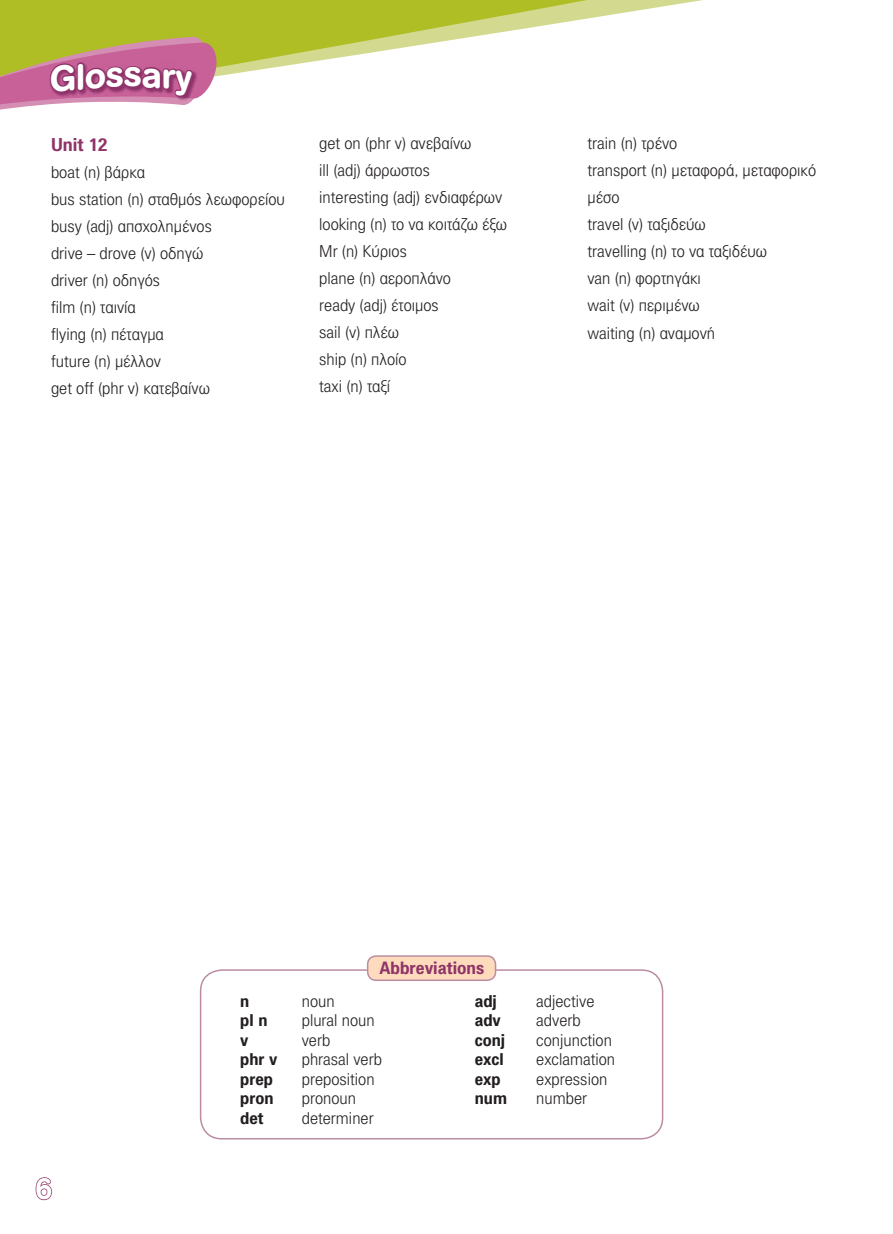
<style>
.page{position:relative;width:893px;height:1234px;background:#fff}
.page>*{position:absolute;margin:0;border:0;box-sizing:border-box;transform-origin:0 0}
.t1{font:500 35.85px "AG Book Rounded";color:#fff}
.t2{font:500 30px "AG Book Rounded";color:#fff}
.t3{font:700 18px "PF Paperback";color:#8f3468}
.t4{font:700 17.25px "PF Paperback";color:#8f3468}
.t5{font:300 16.5px/27px "PF Paperback";color:#231f20}
.t6{font:700 16.5px "PF Paperback";color:#231f20}
</style>
<div class="page">
<svg style="left:35px;top:1177px;width:18px;height:23px"></svg>
<svg style="left:0;top:0;width:703px;height:76px"></svg>
<div style="left:200px;top:969px;width:463px;height:170px;border:1px solid #bb8ca3;border-radius:21px"></div>
<div style="left:368px;top:955px;width:128px;height:25px;background:#fddbbc;border-radius:9px"></div>
<div style="left:367px;top:955px;width:129px;height:25px;border:1px solid #bb8ca3;border-radius:9px"></div>
<svg style="left:0;top:36px;width:219px;height:74px;background:#be8185"></svg>
<h1 class="t1" style="left:124px;top:53px;width:19px">s</h1>
<p class="t3" style="left:51px;top:133px;width:58px">Unit 12</p>
<p class="t5" style="left:51px;top:158px;width:235px">boat (n) βάρκα<br>bus station (n) σταθµός λεωφορείου busy (adj) απσχοληµένος<br>drive – drove (v) οδηγώ<br>driver (n) οδηγός<br>film (n) ταινία<br>flying (n) πέταγµα<br>future (n) µέλλον<br>get off (phr v) κατεβαίνω</p>
<p class="t5" style="left:319px;top:130px;width:189px">get on (phr v) ανεβαίνω<br>ill (adj) άρρωστος<br>interesting (adj) ενδιαφέρων looking (n) το να κοιτάζω έξω<br>Mr (n) Κύριος<br>plane (n) αεροπλάνο<br>ready (adj) έτοιµος<br>sail (v) πλέω<br>ship (n) πλοίο<br>taxi (n) ταξί</p>
<p class="t5" style="left:587px;top:130px;width:230px">train (n) τρένο<br>transport (n) µεταφορά, µεταφορικό µέσο<br>travel (v) ταξιδεύω<br>travelling (n) το να ταξιδέυω<br>van (n) φορτηγάκι<br>wait (v) περιµένω<br>waiting (n) αναµονή</p>
<p class="t4" style="left:379px;top:956px;width:106px">Abbreviations</p>
<h2 class="t2" style="left:35px;top:1170px;width:18px">6</h2>
<p class="t6" style="left:240px;top:990px;width:11px">n</p>
<p class="t5" style="left:302px;top:986px;width:34px">noun</p>
<p class="t6" style="left:240px;top:1009px;width:29px">pl n</p>
<p class="t5" style="left:302px;top:1006px;width:74px">plural noun</p>
<p class="t6" style="left:240px;top:1029px;width:10px">v</p>
<p class="t5" style="left:302px;top:1025px;width:30px">verb</p>
<p class="t6" style="left:240px;top:1048px;width:39px">phr v</p>
<p class="t5" style="left:302px;top:1045px;width:82px">phrasal verb</p>
<p class="t6" style="left:240px;top:1068px;width:34px">prep</p>
<p class="t5" style="left:302px;top:1064px;width:74px">preposition</p>
<p class="t6" style="left:240px;top:1087px;width:35px">pron</p>
<p class="t5" style="left:302px;top:1084px;width:56px">pronoun</p>
<p class="t6" style="left:240px;top:1107px;width:25px">det</p>
<p class="t5" style="left:302px;top:1103px;width:73px">determiner</p>
<p class="t6" style="left:475px;top:990px;width:24px">adj</p>
<p class="t5" style="left:536px;top:986px;width:60px">adjective</p>
<p class="t6" style="left:475px;top:1009px;width:28px">adv</p>
<p class="t5" style="left:536px;top:1006px;width:46px">adverb</p>
<p class="t6" style="left:475px;top:1029px;width:32px">conj</p>
<p class="t5" style="left:536px;top:1025px;width:77px">conjunction</p>
<p class="t6" style="left:475px;top:1048px;width:30px">excl</p>
<p class="t5" style="left:536px;top:1045px;width:80px">exclamation</p>
<p class="t6" style="left:475px;top:1068px;width:27px">exp</p>
<p class="t5" style="left:536px;top:1064px;width:73px">expression</p>
<p class="t6" style="left:475px;top:1087px;width:34px">num</p>
<p class="t5" style="left:536px;top:1084px;width:52px">number</p>
</div>
